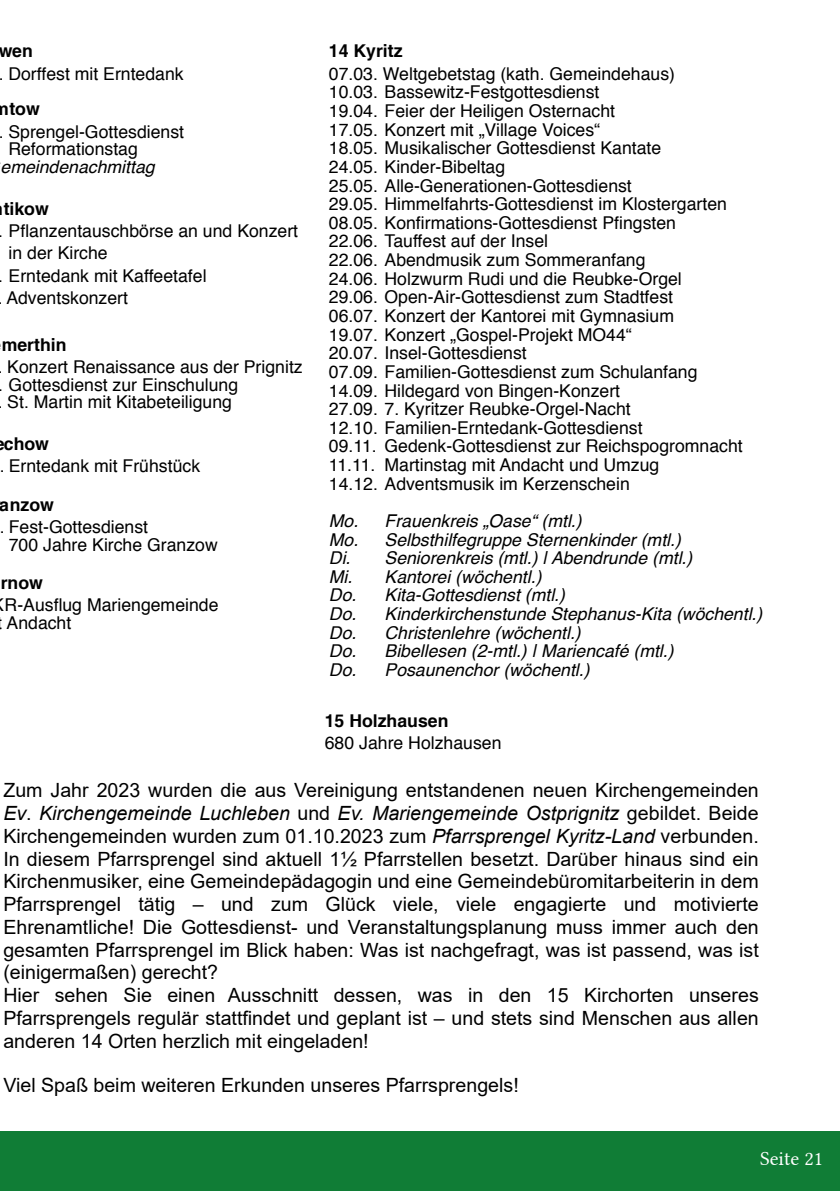
<style>
.page{position:relative;width:840px;height:1191px;background:#fff}
.page>*{position:absolute;margin:0;border:0;box-sizing:border-box;transform-origin:0 0}
.t1{font:20px "Lin Libertine";color:#fff}
.t2{font:19.6px/22.8px "Arial";color:#000}
.t3{font:17.6px/18.6px "Helvetica";color:#000}
.t4{font:italic 17.6px/18.6px "Helvetica";color:#000}
.t5{font:700 17.6px "Helvetica";color:#000}
.s1{font-style:italic}
</style>
<div class="page">
<div style="left:0;top:1131px;width:839px;height:60px;background:#107d36"></div>
<p class="t5" style="left:-1px;top:40px;width:36px">wen</p>
<p class="t3" style="left:-1px;top:65px;width:186px">. Dorffest mit Erntedank</p>
<p class="t5" style="left:-6px;top:98px;width:48px">mtow</p>
<p class="t3" style="left:8px;top:123px;width:177px;line-height:17.6px;text-indent:-10px">. Sprengel-Gottesdienst<br>Reformationstag</p>
<p class="t4" style="left:1px;top:158px;width:155px">emeindenachmittag</p>
<p class="t5" style="left:4px;top:198px;width:47px">tikow</p>
<p class="t3" style="left:-1px;top:222px;width:301px">. Pflanzentauschbörse an und Konzert</p>
<p class="t3" style="left:9px;top:244px;width:100px">in der Kirche</p>
<p class="t3" style="left:-1px;top:267px;width:209px">. Erntedank mit Kaffeetafel</p>
<p class="t3" style="left:6px;top:289px;width:123px">Adventskonzert</p>
<p class="t5" style="left:2px;top:334px;width:66px">merthin</p>
<p class="t3" style="left:7px;top:358px;width:297px">Konzert Renaissance aus der Prignitz</p>
<p class="t3" style="left:-1px;top:376px;width:241px">. Gottesdienst zur Einschulung</p>
<p class="t3" style="left:7px;top:393px;width:226px">St. Martin mit Kitabeteiligung</p>
<p class="t5" style="left:4px;top:433px;width:47px">chow</p>
<p class="t3" style="left:-1px;top:457px;width:202px">. Erntedank mit Frühstück</p>
<p class="t5" style="left:0;top:494px;width:55px">anzow</p>
<p class="t3" style="left:9px;top:518px;width:210px;line-height:17.6px;text-indent:-10px">. Fest-Gottesdienst<br>700 Jahre Kirche Granzow</p>
<p class="t5" style="left:1px;top:572px;width:44px">rnow</p>
<p class="t3" style="left:-2px;top:596px;width:222px;line-height:17.6px;text-indent:7px">R-Ausflug Mariengemeinde t Andacht</p>
<p class="t5" style="left:329px;top:41px;width:75px">14 Kyritz</p>
<p class="t3" style="left:329px;top:65px;width:415px">07.03. Weltgebetstag (kath. Gemeindehaus)<br>10.03. Bassewitz-Festgottesdienst<br>19.04. Feier der Heiligen Osternacht<br>17.05. Konzert mit „Village Voices“<br>18.05. Musikalischer Gottesdienst Kantate<br>24.05. Kinder-Bibeltag<br>25.05. Alle-Generationen-Gottesdienst<br>29.05. Himmelfahrts-Gottesdienst im Klostergarten 08.05. Konfirmations-Gottesdienst Pfingsten<br>22.06. Tauffest auf der Insel<br>22.06. Abendmusik zum Sommeranfang<br>24.06. Holzwurm Rudi und die Reubke-Orgel<br>29.06. Open-Air-Gottesdienst zum Stadtfest<br>06.07. Konzert der Kantorei mit Gymnasium<br>19.07. Konzert „Gospel-Projekt MO44“<br>20.07. Insel-Gottesdienst<br>07.09. Familien-Gottesdienst zum Schulanfang 14.09. Hildegard von Bingen-Konzert<br>27.09. 7. Kyritzer Reubke-Orgel-Nacht<br>12.10. Familien-Erntedank-Gottesdienst<br>09.11. Gedenk-Gottesdienst zur Reichspogromnacht 11.11. Martinstag mit Andacht und Umzug<br>14.12. Adventsmusik im Kerzenschein</p>
<p class="t4" style="left:329px;top:512px;width:434px">Mo. Frauenkreis „Oase“ (mtl.)<br>Mo. Selbsthilfegruppe Sternenkinder (mtl.)<br>Di. Seniorenkreis (mtl.) | Abendrunde (mtl.)<br>Mi. Kantorei (wöchentl.)<br>Do. Kita-Gottesdienst (mtl.)<br>Do. Kinderkirchenstunde Stephanus-Kita (wöchentl.)<br>Do. Christenlehre (wöchentl.)<br>Do. Bibellesen (2-mtl.) | Mariencafé (mtl.)<br>Do. Posaunenchor (wöchentl.)</p>
<p class="t5" style="left:324px;top:709px;width:125px">15 Holzhausen</p>
<p class="t3" style="left:324px;top:734px;width:178px">680 Jahre Holzhausen</p>
<p class="t2" style="left:3px;top:779px;width:756px">Zum Jahr 2023 wurden die aus Vereinigung entstandenen neuen Kirchengemeinden <span class="s1">Ev</span>. <span class="s1">Kirchengemeinde Luchleben</span> und <span class="s1">Ev. Mariengemeinde Ostprignitz</span> gebildet. Beide Kirchengemeinden wurden zum 01.10.2023 zum <span class="s1">Pfarrsprengel Kyritz-Land</span> verbunden.<br>In diesem Pfarrsprengel sind aktuell 1½ Pfarrstellen besetzt. Darüber hinaus sind ein Kirchenmusiker, eine Gemeindepädagogin und eine Gemeindebüromitarbeiterin in dem Pfarrsprengel tätig – und zum Glück viele, viele engagierte und motivierte Ehrenamtliche! Die Gottesdienst- und Veranstaltungsplanung muss immer auch den gesamten Pfarrsprengel im Blick haben: Was ist nachgefragt, was ist passend, was ist (einigermaßen) gerecht?<br>Hier sehen Sie einen Ausschnitt dessen, was in den 15 Kirchorten unseres Pfarrsprengels regulär stattfindet und geplant ist – und stets sind Menschen aus allen anderen 14 Orten herzlich mit eingeladen!</p>
<p class="t2" style="left:3px;top:1073px;width:516px">Viel Spaß beim weiteren Erkunden unseres Pfarrsprengels!</p>
<p class="t1" style="left:759px;top:1142px;width:64px">Seite 21</p>
</div>
